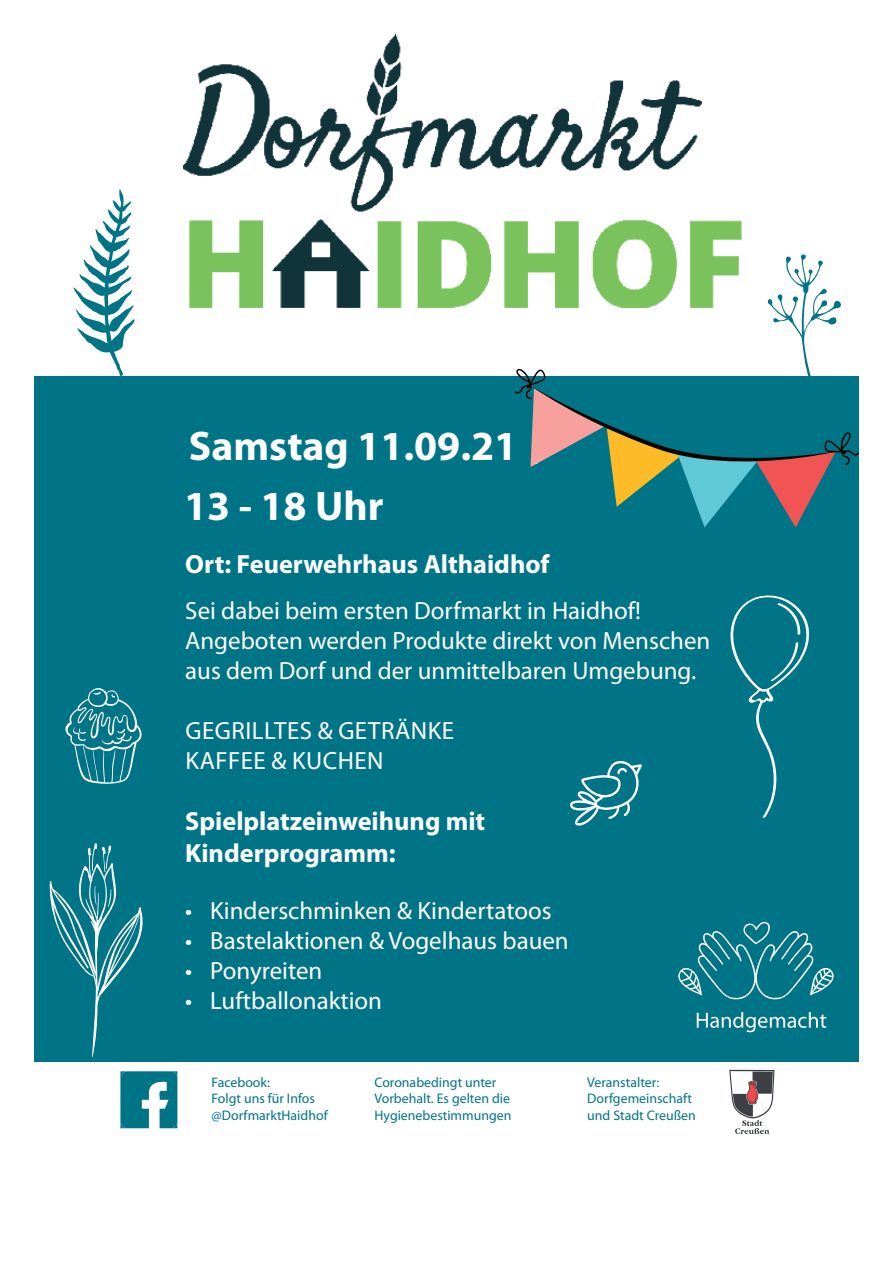
<style>
.page{position:relative;width:893px;height:1263px;background:#fff}
.page>*{position:absolute;margin:0;border:0;box-sizing:border-box;transform-origin:0 0}
.t1{font:700 41.55px/59.8px "Myriad Pro";color:#fff}
.t2{font:700 26.4px/31.7px "Myriad Pro";color:#fff}
.t3{font:24.9px/30px "Myriad Pro";color:#fff}
.t4{font:24.9px/30px "Myriad Pro";letter-spacing:.02em;color:#fff}
.t5{font:13.8px/16.6px "Myriad Pro";color:#007487}
</style>
<div class="page">
<img style="left:183px;top:35px;width:558px;height:273px">
<svg style="left:73px;top:189px;width:62px;height:187px"></svg>
<div style="left:34px;top:376px;width:825px;height:685px;background:#007487"></div>
<svg style="left:65px;top:688px;width:77px;height:96px"></svg>
<svg style="left:730px;top:595px;width:80px;height:223px"></svg>
<svg style="left:514px;top:253px;width:345px;height:274px"></svg>
<svg style="left:120px;top:1071px;width:57px;height:57px"></svg>
<svg style="left:729px;top:1070px;width:45px;height:64px"></svg>
<svg style="left:50px;top:843px;width:93px;height:214px"></svg>
<hr style="left:108px;top:889px;width:3px;height:18px;background:#fff">
<svg style="left:697px;top:1012px;width:129px;height:20px"></svg>
<svg style="left:678px;top:921px;width:156px;height:79px"></svg>
<svg style="left:568px;top:761px;width:74px;height:65px"></svg>
<p class="t1" style="left:184px;top:415px;width:335px">Samstag 11.09.21<br>13 - 18 Uhr</p>
<p class="t2" style="left:185px;top:548px;width:366px">Ort: Feuerwehrhaus Althaidhof</p>
<p class="t3" style="left:185px;top:595px;width:527px">Sei dabei beim ersten Dorfmarkt in Haidhof!<br>Angeboten werden Produkte direkt von Menschen aus dem Dorf und der unmittelbaren Umgebung.</p>
<p class="t4" style="left:185px;top:715px;width:270px">GEGRILLTES &amp; GETRÄNKE<br>KAFFEE &amp; KUCHEN</p>
<p class="t2" style="left:185px;top:804px;width:302px">Spielplatzeinweihung mit<br>Kinderprogramm:</p>
<p class="t3" style="left:185px;top:895px;width:368px">• Kinderschminken &amp; Kindertatoos</p>
<p class="t3" style="left:185px;top:925px;width:385px">• Bastelaktionen &amp; Vogelhaus bauen</p>
<p class="t3" style="left:185px;top:955px;width:139px">• Ponyreiten</p>
<p class="t3" style="left:185px;top:985px;width:198px">• Luftballonaktion</p>
<p class="t5" style="left:212px;top:1073px;width:118px">Facebook:<br>Folgt uns für Infos @DorfmarktHaidhof</p>
<p class="t5" style="left:374px;top:1073px;width:138px">Coronabedingt unter<br>Vorbehalt. Es gelten die<br>Hygienebestimmungen</p>
<p class="t5" style="left:587px;top:1073px;width:110px">Veranstalter:<br>Dorfgemeinschaft und Stadt Creußen</p>
</div>
